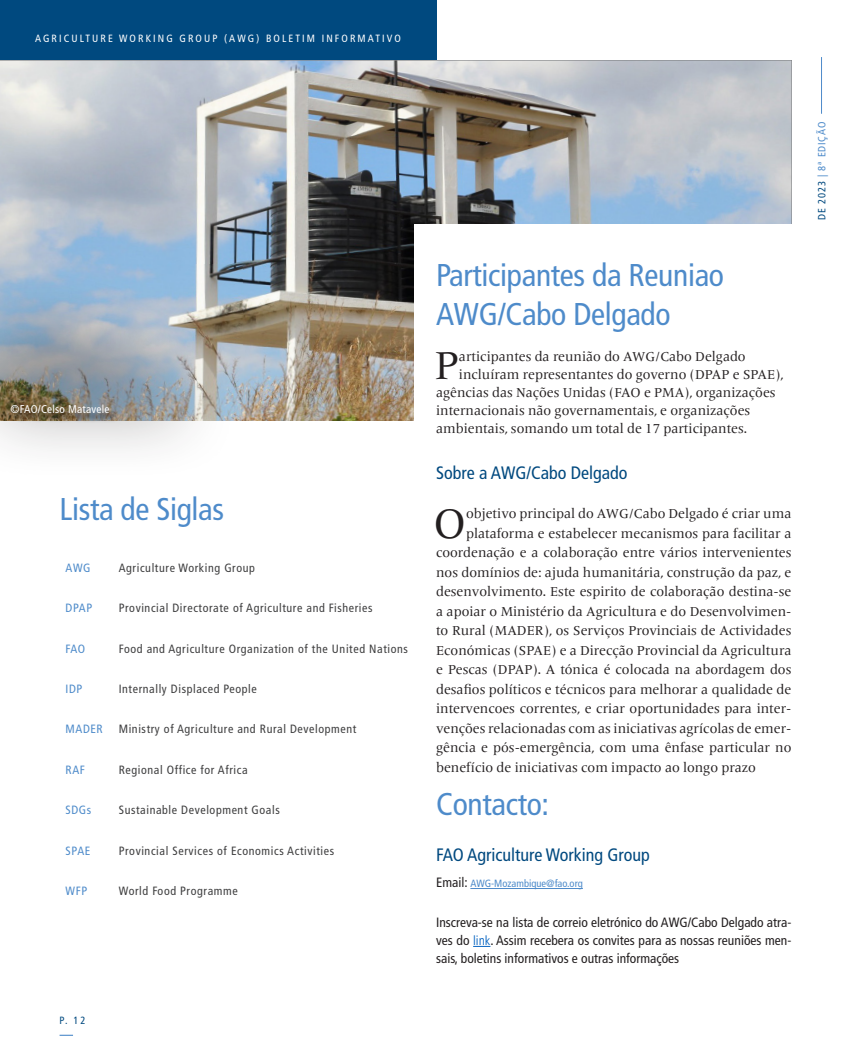
<style>
.page{position:relative;width:851px;height:1063px;background:#fff}
.page>*{position:absolute;margin:0;border:0;box-sizing:border-box;transform-origin:0 0}
.Testo_corrente{font:42.9px "Frutiger Serif LT Pro";color:#231f20}
.t1{font:40.65px "Frutiger Serif LT Pro";color:#231f20}
.t2{font:condensed 31.5px/39px "Frutiger LT Pro";letter-spacing:-.01em;color:#4e8bca}
.t3{font:condensed 18px "Frutiger LT Pro";color:#00497f}
.Testo_corrente-2{font:13.5px "Frutiger Serif LT Pro";color:#231f20}
.Testo_corrente-3{font:condensed 13.5px/18px "Frutiger LT Pro";color:#231f20;text-align:justify}
.TABLE_-_Testo{font:condensed 12px "Frutiger LT Pro";letter-spacing:.05em;color:#3e3e3f}
.TABLE_-_1__colonna{font:condensed 12px "Frutiger LT Pro";letter-spacing:.05em;color:#4e8bca}
.t4{font:condensed 11.25px "Frutiger LT Pro";letter-spacing:.02em;color:#fff}
.t5{font:condensed 10.5px "Frutiger LT Pro";letter-spacing:.2em;color:#fff}
.Testo_corrente-4{font:condensed 10.5px "Frutiger LT Pro";color:#4e8bca}
.t6{font:condensed 10.5px "Frutiger LT Pro";letter-spacing:.08em;color:#00497f}
.s1{font-size:13.5px;color:#231f20}
.s2{font-family:"Frutiger Next LT";color:#0563c1}
.s3{color:#4e8bca}
</style>
<div class="page">
<div style="left:0;top:0;width:436px;height:77px;background:#00497f"></div>
<svg style="left:60px;top:1035px;width:13px;height:1px"></svg>
<hr style="left:821px;top:57px;width:1px;height:57px;background:#4e8bca">
<img style="left:0;top:61px;width:791px;height:360px">
<div style="left:415px;top:224px;width:435px;height:762px;background:#fff"></div>
<hr style="left:470px;top:888px;width:112px;height:1px;background:#4e8bca">
<svg style="left:473px;top:946px;width:17px;height:1px"></svg>
<svg style="left:0;top:264px;width:242px;height:185px"></svg>
<svg style="left:0;top:324px;width:185px;height:97px;background:#949ba0"></svg>
<div style="left:13px;top:406px;width:106px;height:17px;background:#231f20;opacity:.75"></div>
<p class="t5" style="left:35px;top:32px;width:367px">AGRICULTURE WORKING GROUP (AWG) BOLETIM INFORMATIVO</p>
<p class="t4" style="left:11px;top:403px;width:100px">©FAO/Celso Matavele</p>
<h1 class="t2" style="left:60px;top:489px;width:166px">Lista de Siglas</h1>
<p class="TABLE_-_1__colonna" style="left:66px;top:560px;width:26px">AWG</p>
<p class="TABLE_-_Testo" style="left:119px;top:560px;width:138px">Agriculture Working Group</p>
<p class="TABLE_-_1__colonna" style="left:66px;top:601px;width:28px">DPAP</p>
<p class="TABLE_-_Testo" style="left:119px;top:601px;width:255px">Provincial Directorate of Agriculture and Fisheries</p>
<p class="TABLE_-_1__colonna" style="left:66px;top:641px;width:21px">FAO</p>
<p class="TABLE_-_Testo" style="left:119px;top:641px;width:291px">Food and Agriculture Organization of the United Nations</p>
<p class="TABLE_-_1__colonna" style="left:66px;top:682px;width:18px">IDP</p>
<p class="TABLE_-_Testo" style="left:119px;top:682px;width:139px">Internally Displaced People</p>
<p class="TABLE_-_1__colonna" style="left:66px;top:722px;width:39px">MADER</p>
<p class="TABLE_-_Testo" style="left:119px;top:722px;width:239px">Ministry of Agriculture and Rural Development</p>
<p class="TABLE_-_1__colonna" style="left:66px;top:763px;width:21px">RAF</p>
<p class="TABLE_-_Testo" style="left:119px;top:763px;width:130px">Regional Office for Africa</p>
<p class="TABLE_-_1__colonna" style="left:66px;top:803px;width:27px">SDGs</p>
<p class="TABLE_-_Testo" style="left:119px;top:803px;width:162px">Sustainable Development Goals</p>
<p class="TABLE_-_1__colonna" style="left:66px;top:844px;width:26px">SPAE</p>
<p class="TABLE_-_Testo" style="left:119px;top:844px;width:217px">Provincial Services of Economics Activities</p>
<p class="TABLE_-_1__colonna" style="left:66px;top:884px;width:23px">WFP</p>
<p class="TABLE_-_Testo" style="left:119px;top:884px;width:120px">World Food Programme</p>
<p class="t6" style="left:60px;top:1014px;width:27px">P. 12</p>
<h1 class="t2" style="left:436px;top:256px;width:289px">Participantes da Reuniao<br>AWG/Cabo Delgado</h1>
<h1 class="t1" style="left:435px;top:342px;width:26px">P</h1>
<h1 class="Testo_corrente-2" style="left:459px;top:349px;width:288px">articipantes da reunião do AWG/Cabo Delgado</h1>
<h1 class="Testo_corrente-2" style="left:459px;top:367px;width:326px">incluíram representantes do governo (DPAP e SPAE),</h1>
<h1 class="Testo_corrente-2" style="left:436px;top:385px;width:341px">agências das Nações Unidas (FAO e PMA), organizações</h1>
<h1 class="Testo_corrente-2" style="left:436px;top:403px;width:315px">internacionais não governamentais, e organizações</h1>
<h1 class="Testo_corrente-2" style="left:436px;top:421px;width:312px">ambientais, somando um total de 17 participantes.</h1>
<h2 class="t3" style="left:436px;top:463px;width:193px">Sobre a AWG/Cabo Delgado</h2>
<p class="Testo_corrente" style="left:433px;top:498px;width:34px">O</p>
<p class="Testo_corrente-2" style="left:466px;top:506px;width:327px">objetivo principal do AWG/Cabo Delgado é criar uma</p>
<p class="Testo_corrente-2" style="left:466px;top:525px;width:327px">plataforma e estabelecer mecanismos para facilitar a</p>
<p class="Testo_corrente-2" style="left:436px;top:545px;width:357px">coordenação e a colaboração entre vários intervenientes</p>
<p class="Testo_corrente-2" style="left:436px;top:564px;width:357px">nos domínios de: ajuda humanitária, construção da paz, e</p>
<p class="Testo_corrente-2" style="left:436px;top:584px;width:357px">desenvolvimento. Este espirito de colaboração destina-se</p>
<p class="Testo_corrente-2" style="left:436px;top:603px;width:357px">a apoiar o Ministério da Agricultura e do Desenvolvimen-</p>
<p class="Testo_corrente-2" style="left:436px;top:623px;width:357px">to Rural (MADER), os Serviços Provinciais de Actividades</p>
<p class="Testo_corrente-2" style="left:436px;top:642px;width:357px">Económicas (SPAE) e a Direcção Provincial da Agricultura</p>
<p class="Testo_corrente-2" style="left:436px;top:662px;width:357px">e Pescas (DPAP). A tónica é colocada na abordagem dos</p>
<p class="Testo_corrente-2" style="left:436px;top:681px;width:357px">desafios políticos e técnicos para melhorar a qualidade de</p>
<p class="Testo_corrente-2" style="left:436px;top:701px;width:357px">intervencoes correntes, e criar oportunidades para inter-</p>
<p class="Testo_corrente-2" style="left:436px;top:720px;width:357px">venções relacionadas com as iniciativas agrícolas de emer-</p>
<p class="Testo_corrente-2" style="left:436px;top:740px;width:357px">gência e pós-emergência, com uma ênfase particular no</p>
<p class="Testo_corrente-2" style="left:436px;top:759px;width:321px">benefício de iniciativas com impacto ao longo prazo</p>
<h1 class="t2" style="left:436px;top:785px;width:114px">Contacto:</h1>
<h2 class="t3" style="left:436px;top:844px;width:215px">FAO Agriculture Working Group</h2>
<p class="Testo_corrente-4" style="left:436px;top:878px;width:148px"><span class="s1">Email:</span> AWG-Mozambique@fao.org</p>
<p class="Testo_corrente-3" style="left:436px;top:913px;width:357px">Inscreva-se na lista de correio eletrónico do AWG/Cabo Delgado atra&shy;ves do <span class="s2">link</span>. Assim recebera os convites para as nossas reuniões men&shy;sais, boletins informativos e outras informações</p>
<p class="t6" style="left:815px;top:262px;width:142px;rotate:-90deg">AGOSTO DE 2023 <span class="s3">| 8ª EDIÇÃO</span></p>
</div>
